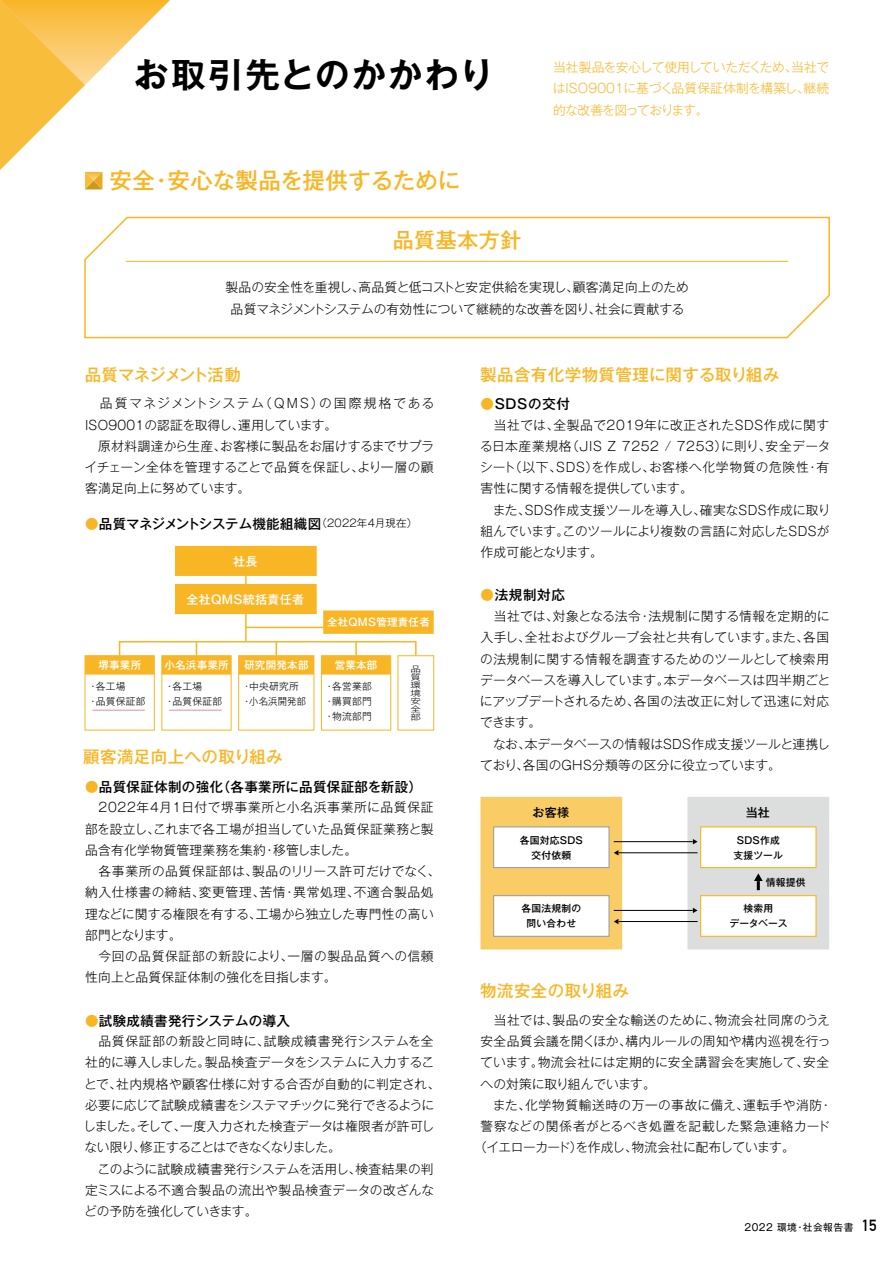
<style>
.page{position:relative;width:893px;height:1263px;background:#fff}
.page>*{position:absolute;margin:0;border:0;box-sizing:border-box;transform-origin:0 0}
.t1{font:700 34.5px "Gothic MB101 Pro De";letter-spacing:.055em;color:#000}
.t2{font:500 22.5px "Gothic MB101 Pro";color:#f8b625}
.t3{font:500 21px "Gothic MB101 Pro";letter-spacing:.025em;color:#f8b625}
.t4{font:500 16.5px "Gothic MB101 Pro";letter-spacing:.025em;color:#f8b625}
.t5{font:500 16.5px "Gothic MB101 Pro";letter-spacing:-.055em;color:#f8b625}
.t6{font:500 13.5px "Gothic MB101 Pro";letter-spacing:.025em;color:#000}
.t7{font:500 13.5px "Gothic MB101 Pro";letter-spacing:-.005em;color:#000}
.t8{font:300 12.75px/21.3px "Gothic MB101 Pro";letter-spacing:.015em;color:#000}
.t9{font:300 12.75px/21.3px "Gothic MB101 Pro";letter-spacing:-.005em;color:#000;text-align:center}
.t10{font:300 12.75px/21.3px "Gothic MB101 Pro";letter-spacing:-.02em;color:#f8b625;text-align:justify}
.t11{font:300 12.75px "Gothic MB101 Pro";letter-spacing:.05em;color:#000}
.t12{font:300 12.75px "Gothic MB101 Pro";letter-spacing:-.035em;color:#000}
.t13{font:300 12.75px "Gothic MB101 Pro";letter-spacing:-.01em;color:#000}
.t14{font:500 12px "Gothic MB101 Pro";letter-spacing:.025em;color:#fff}
.t15{font:500 12px "Gothic MB101 Pro";color:#000}
.t16{font:500 10.5px "Gothic MB101 Pro";letter-spacing:.025em;color:#fff}
.t17{font:300 9.75px/15px "Gothic MB101 Pro";letter-spacing:.025em;color:#000}
.t18{font:500 9.75px/15px "Gothic MB101 Pro";letter-spacing:.025em;color:#000;text-align:center}
.t19{font:9.75px "Gothic MB101 Pro";letter-spacing:.05em;color:#000}
.t20{font:300 7.8px/8.1px "Gothic MB101 Pro";color:#000;text-align:justify;scale:1.33 1}
.s1{color:#f8b625}
.s2{font-weight:300;font-size:10.5px}
.s3{font-family:"DIN Alternate";font-weight:700;font-size:15.75px}
</style>
<div class="page">
<svg style="left:84px;top:216px;width:746px;height:123px"></svg>
<hr style="left:126px;top:261px;width:662px;height:1px;background:#f8b625">
<div style="left:85px;top:655px;width:70px;height:75px;border:1px solid #f8b625"></div>
<div style="left:85px;top:656px;width:69px;height:19px;background:#f8b625"></div>
<div style="left:323px;top:610px;width:111px;height:24px;background:#f8b625"></div>
<hr style="left:246px;top:627px;width:119px;height:1px;background:#f8b625">
<hr style="left:245px;top:575px;width:2px;height:66px;background:#f8b625">
<div style="left:175px;top:584px;width:142px;height:30px;background:#f8b625"></div>
<div style="left:175px;top:546px;width:142px;height:30px;background:#f8b625"></div>
<div style="left:161px;top:655px;width:70px;height:75px;border:1px solid #f8b625"></div>
<div style="left:162px;top:656px;width:69px;height:19px;background:#f8b625"></div>
<div style="left:119px;top:641px;width:298px;height:20px;border:2px solid #f8b625"></div>
<div style="left:321px;top:655px;width:70px;height:75px;border:1px solid #f8b625"></div>
<div style="left:321px;top:656px;width:70px;height:19px;background:#f8b625"></div>
<div style="left:398px;top:656px;width:36px;height:74px;background:#fff"></div>
<div style="left:398px;top:655px;width:36px;height:75px;border:1px solid #f8b625"></div>
<div style="left:480px;top:797px;width:142px;height:152px;background:#facc66"></div>
<div style="left:494px;top:827px;width:115px;height:40px;background:#fff"></div>
<div style="left:493px;top:826px;width:117px;height:42px;border:1px solid #9fa0a0"></div>
<div style="left:494px;top:896px;width:115px;height:40px;background:#fff"></div>
<div style="left:493px;top:895px;width:117px;height:42px;border:1px solid #9fa0a0"></div>
<div style="left:687px;top:797px;width:142px;height:152px;background:#dcdddd"></div>
<div style="left:701px;top:827px;width:115px;height:40px;background:#fff"></div>
<div style="left:700px;top:826px;width:117px;height:42px;border:1px solid #f8b625"></div>
<div style="left:701px;top:896px;width:115px;height:40px;background:#fff"></div>
<div style="left:700px;top:895px;width:117px;height:42px;border:1px solid #f8b625"></div>
<hr style="left:614px;top:841px;width:79px;height:1px;background:#000">
<svg style="left:693px;top:839px;width:5px;height:5px"></svg>
<hr style="left:618px;top:852px;width:80px;height:1px;background:#000">
<svg style="left:614px;top:850px;width:4px;height:5px"></svg>
<hr style="left:614px;top:910px;width:79px;height:1px;background:#000">
<svg style="left:693px;top:908px;width:5px;height:5px"></svg>
<hr style="left:618px;top:921px;width:80px;height:1px;background:#000">
<svg style="left:614px;top:919px;width:4px;height:5px"></svg>
<svg style="left:754px;top:873px;width:9px;height:17px"></svg>
<svg style="left:0;top:0;width:170px;height:189px"></svg>
<svg style="left:196px;top:641px;width:1px;height:18px"></svg>
<svg style="left:276px;top:641px;width:1px;height:14px"></svg>
<div style="left:238px;top:655px;width:76px;height:75px;border:1px solid #f8b625"></div>
<div style="left:239px;top:656px;width:75px;height:19px;background:#f8b625"></div>
<svg style="left:355px;top:641px;width:2px;height:15px"></svg>
<hr style="left:92px;top:710px;width:53px;height:1px;background:#ee869d">
<hr style="left:169px;top:710px;width:53px;height:1px;background:#ee869d">
<h1 class="t1" style="left:134px;top:46px;width:361px">お取引先とのかかわり</h1>
<p class="t10" style="left:553px;top:55px;width:278px">当社製品を安心して使用していただくため、当社ではISO9001に基づく品質保証体制を構築し、継続的な改善を図っております。</p>
<h2 class="t2" style="left:109px;top:162px;width:352px">安全・安心な製品を提供するために</h2>
<h3 class="t3" style="left:393px;top:223px;width:130px">品質基本方針</h3>
<p class="t9" style="left:225px;top:275px;width:465px">製品の安全性を重視し、高品質と低コストと安定供給を実現し、顧客満足向上のため品質マネジメントシステムの有効性について継続的な改善を図り、社会に貢献する</p>
<p class="t5" style="left:85px;top:361px;width:158px">品質マネジメント活動</p>
<p class="t8" style="left:85px;top:391px;width:351px">　品質マネジメントシステム（QMS）の国際規格である<br>ISO9001の認証を取得し、運用しています。<br>　原材料調達から生産、お客様に製品をお届けするまでサプライチェーン全体を管理することで品質を保証し、より一層の顧客満足向上に努めています。</p>
<p class="t7" style="left:85px;top:512px;width:334px"><span class="s1">●</span>品質マネジメントシステム機能組織図<span class="s2">（2022年4月現在）</span></p>
<p class="t14" style="left:233px;top:552px;width:26px">社長</p>
<p class="t14" style="left:187px;top:589px;width:119px">全社QMS統括責任者</p>
<p class="t16" style="left:327px;top:614px;width:104px">全社QMS管理責任者</p>
<p class="t16" style="left:98px;top:656px;width:44px">堺事業所</p>
<p class="t16" style="left:164px;top:656px;width:66px">小名浜事業所</p>
<p class="t16" style="left:335px;top:656px;width:44px">営業本部</p>
<p class="t16" style="left:244px;top:656px;width:66px">研究開発本部</p>
<p class="t17" style="left:88px;top:678px;width:59px">・各工場<br>・品質保証部</p>
<p class="t17" style="left:165px;top:678px;width:59px">・各工場<br>・品質保証部</p>
<p class="t17" style="left:325px;top:678px;width:49px;text-align:justify">・各営業部・購買部門・物流部門</p>
<p class="t17" style="left:242px;top:678px;width:66px">・中央研究所・小名浜開発部</p>
<p class="t4" style="left:83px;top:743px;width:201px">顧客満足向上への取り組み</p>
<p class="t20" style="left:411px;top:663px;width:9px">品質環境安全部</p>
<p class="t6" style="left:85px;top:775px;width:339px"><span class="s1">●</span>品質保証体制の強化（各事業所に品質保証部を新設）</p>
<p class="t8" style="left:85px;top:795px;width:357px">　2022年4月1日付で堺事業所と小名浜事業所に品質保証部を設立し、これまで各工場が担当していた品質保証業務と製品含有化学物質管理業務を集約・移管しました。<br>　各事業所の品質保証部は、製品のリリース許可だけでなく、納入仕様書の締結、変更管理、苦情・異常処理、不適合製品処理などに関する権限を有する、工場から独立した専門性の高い部門となります。<br>　今回の品質保証部の新設により、一層の製品品質への信頼性向上と品質保証体制の強化を目指します。</p>
<p class="t6" style="left:85px;top:1009px;width:206px"><span class="s1">●</span>試験成績書発行システムの導入</p>
<p class="t8" style="left:83px;top:1029px;width:358px">　品質保証部の新設と同時に、試験成績書発行システムを全社的に導入しました。製品検査データをシステムに入力することで、社内規格や顧客仕様に対する合否が自動的に判定され、必要に応じて試験成績書をシステマチックに発行できるようにしました。そして、一度入力された検査データは権限者が許可しない限り、修正することはできなくなりました。<br>　このように試験成績書発行システムを活用し、検査結果の判定ミスによる不適合製品の流出や製品検査データの改ざんなどの予防を強化していきます。</p>
<p class="t4" style="left:480px;top:361px;width:301px">製品含有化学物質管理に関する取り組み</p>
<p class="t6" style="left:480px;top:393px;width:91px"><span class="s1">●</span>SDSの交付</p>
<p class="t8" style="left:480px;top:412px;width:352px">　当社では、全製品で2019年に改正されたSDS作成に関する日本産業規格（JIS Z 7252 / 7253）に則り、安全データシート（以下、SDS）を作成し、お客様へ化学物質の危険性・有害性に関する情報を提供しています。<br>　また、SDS作成支援ツールを導入し、確実なSDS作成に取り組んでいます。このツールにより複数の言語に対応したSDSが作成可能となります。</p>
<p class="t6" style="left:480px;top:584px;width:86px"><span class="s1">●</span>法規制対応</p>
<p class="t8" style="left:480px;top:604px;width:352px">　当社では、対象となる法令・法規制に関する情報を定期的に入手し、全社およびグループ会社と共有しています。また、各国の法規制に関する情報を調査するためのツールとして検索用データベースを導入しています。本データベースは四半期ごとにアップデートされるため、各国の法改正に対して迅速に対応できます。<br>　なお、本データベースの情報はSDS作成支援ツールと連携しており、各国のGHS分類等の区分に役立っています。</p>
<p class="t15" style="left:533px;top:803px;width:38px">お客様</p>
<p class="t18" style="left:520px;top:831px;width:65px">各国対応SDS交付依頼</p>
<p class="t18" style="left:521px;top:900px;width:61px">各国法規制の問い合わせ</p>
<p class="t4" style="left:480px;top:977px;width:150px">物流安全の取り組み</p>
<p class="t15" style="left:746px;top:803px;width:26px">当社</p>
<p class="t18" style="left:734px;top:831px;width:51px">SDS作成支援ツール</p>
<p class="t18" style="left:766px;top:873px;width:41px">情報提供</p>
<p class="t18" style="left:729px;top:900px;width:60px">検索用<br>データベース</p>
<p class="t8" style="left:480px;top:1007px;width:351px">　当社では、製品の安全な輸送のために、物流会社同席のうえ</p>
<p class="t8" style="left:480px;top:1029px;width:352px">安全品質会議を開くほか、構内ルールの周知や構内巡視を行っ</p>
<p class="t8" style="left:480px;top:1050px;width:350px">ています。物流会社には定期的に安全講習会を実施して、安全</p>
<p class="t13" style="left:480px;top:1073px;width:177px">への対策に取り組んでいます。</p>
<p class="t11" style="left:480px;top:1094px;width:353px">　また、化学物質輸送時の万一の事故に備え、運転手や消防・</p>
<p class="t8" style="left:480px;top:1114px;width:351px">警察などの関係者がとるべき処置を記載した緊急連絡カード</p>
<p class="t12" style="left:474px;top:1137px;width:322px">（イエローカード）を作成し、物流会社に配布しています。</p>
<p class="t19" style="left:745px;top:1219px;width:134px">2022 環境・社会報告書 <span class="s3">15</span></p>
</div>
